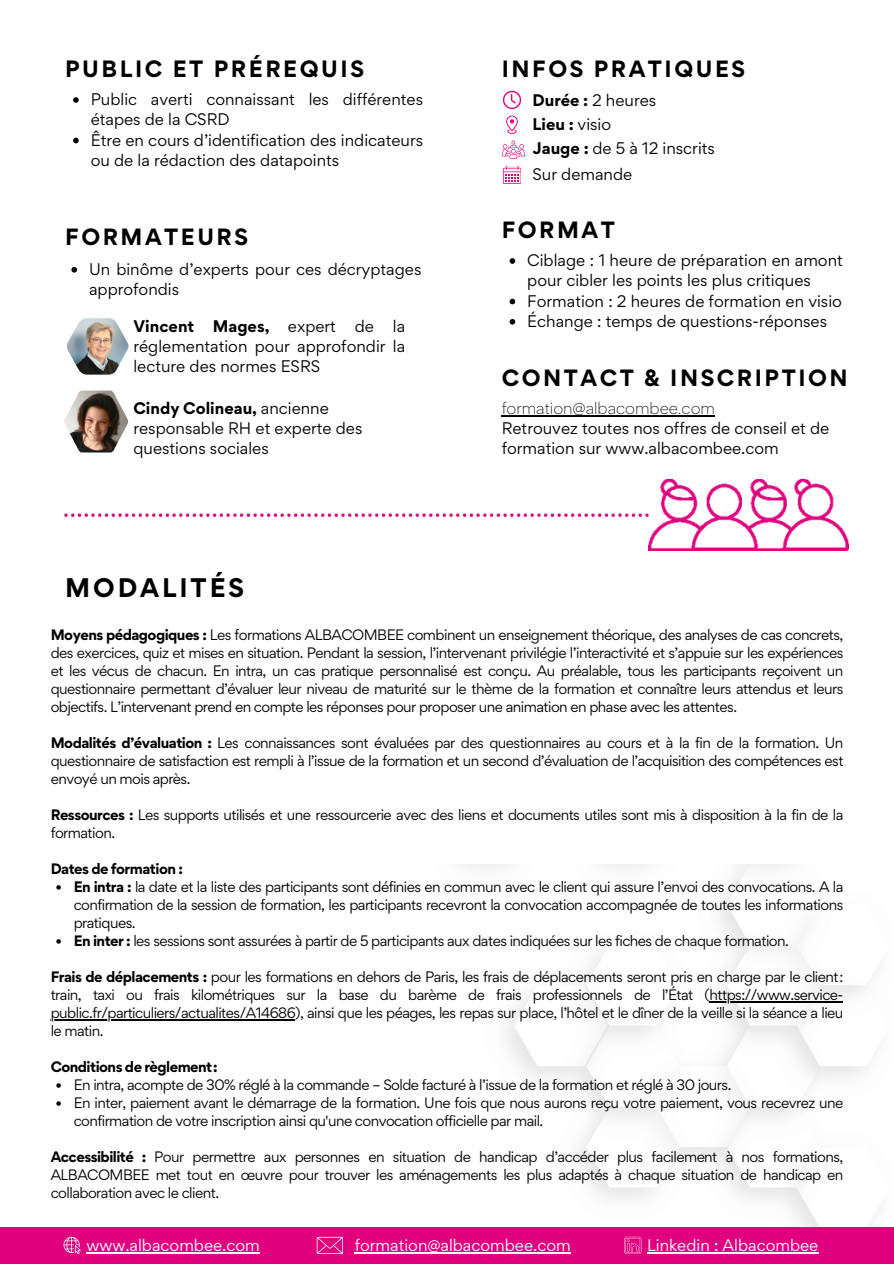
<style>
.page{position:relative;width:894px;height:1264px;background:#fff}
.page>*{position:absolute;margin:0;border:0;box-sizing:border-box;transform-origin:0 0}
.t1{font:700 24px "Gordita";letter-spacing:.12em;color:#000}
.t2{font:700 21px "Gordita";letter-spacing:.12em;color:#000}
.t3{font:15px/20.2px "Gordita";color:#000}
.t4{font:15px "Gordita";color:#fff}
.t5{font:700 15px "Gordita";color:#000}
.t6{font:13.5px/18px "Gordita";letter-spacing:-.04em;color:#000}
.t7{font:700 13.5px "Gordita";letter-spacing:-.04em;color:#000}
.s1{font-weight:400}
.s2{font-weight:700}
.s3{font-weight:300}
</style>
<div class="page">
<img style="left:244px;top:864px;width:626px;height:363px">
<svg style="left:502px;top:91px;width:18px;height:18px"></svg>
<svg style="left:506px;top:116px;width:11px;height:18px"></svg>
<svg style="left:501px;top:141px;width:24px;height:18px"></svg>
<svg style="left:502px;top:165px;width:18px;height:18px"></svg>
<svg style="left:73px;top:97px;width:6px;height:6px"></svg>
<svg style="left:73px;top:138px;width:6px;height:5px"></svg>
<svg style="left:56px;top:885px;width:5px;height:4px"></svg>
<svg style="left:56px;top:939px;width:5px;height:4px"></svg>
<hr style="left:709px;top:1001px;width:133px;height:1px;background:#000">
<hr style="left:51px;top:1019px;width:244px;height:1px;background:#000">
<svg style="left:56px;top:1083px;width:5px;height:4px"></svg>
<svg style="left:56px;top:1101px;width:5px;height:4px"></svg>
<svg style="left:509px;top:258px;width:6px;height:6px"></svg>
<svg style="left:509px;top:299px;width:6px;height:5px"></svg>
<svg style="left:509px;top:319px;width:6px;height:5px"></svg>
<hr style="left:501px;top:415px;width:213px;height:1px;background:#000">
<svg style="left:64px;top:513px;width:584px;height:4px"></svg>
<img style="left:648px;top:479px;width:199px;height:71px">
<div style="left:0;top:1227px;width:893px;height:36px;background:#e0007e"></div>
<svg style="left:624px;top:1236px;width:17px;height:17px"></svg>
<hr style="left:647px;top:1252px;width:171px;height:1px;background:#fff">
<svg style="left:63px;top:1236px;width:17px;height:17px"></svg>
<hr style="left:86px;top:1252px;width:174px;height:1px;background:#fff">
<hr style="left:354px;top:1252px;width:216px;height:1px;background:#fff">
<svg style="left:317px;top:1236px;width:25px;height:17px"></svg>
<img style="left:67px;top:318px;width:62px;height:56px">
<svg style="left:71px;top:267px;width:6px;height:5px"></svg>
<img style="left:64px;top:390px;width:64px;height:62px">
<h3 class="t2" style="left:65px;top:54px;width:300px">PUBLIC ET PRÉREQUIS</h3>
<p class="t2" style="left:501px;top:55px;width:245px">INFOS PRATIQUES</p>
<h3 class="t3" style="left:91px;top:89px;width:334px">Public averti connaissant les différentes étapes de la CSRD</h3>
<p class="t3" style="left:91px;top:129px;width:334px">Être en cours d’identification des indicateurs ou de la rédaction des datapoints</p>
<p class="t2" style="left:65px;top:223px;width:184px">FORMATEURS</p>
<p class="t3" style="left:89px;top:259px;width:334px">Un binôme d’experts pour ces décryptages approfondis</p>
<p class="t5" style="left:133px;top:316px;width:204px">Vincent Mages, <span class="s1">expert</span></p>
<p class="t3" style="left:355px;top:316px;width:21px">de</p>
<p class="t3" style="left:133px;top:316px;width:273px;text-align:justify;text-indent:259px">la réglementation pour approfondir la lecture des normes ESRS</p>
<p class="t3" style="left:133px;top:398px;width:230px"><span class="s2">Cindy Colineau,</span> ancienne responsable RH et experte des questions sociales</p>
<h2 class="t3" style="left:532px;top:89px;width:125px"><span class="s2">Durée :</span> 2 heures</h2>
<p class="t5" style="left:532px;top:114px;width:80px">Lieu : <span class="s1">visio</span></p>
<p class="t3" style="left:532px;top:138px;width:184px"><span class="s2">Jauge :</span> de 5 à 12 inscrits</p>
<h2 class="t3" style="left:532px;top:164px;width:101px">Sur demande</h2>
<h1 class="t2" style="left:501px;top:216px;width:115px">FORMAT</h1>
<p class="t3" style="left:527px;top:250px;width:317px">Ciblage : 1 heure de préparation en amont pour cibler les points les plus critiques</p>
<h2 class="t3" style="left:527px;top:290px;width:316px">Formation : 2 heures de formation en visio</h2>
<h3 class="t3" style="left:527px;top:311px;width:301px">Échange : temps de questions-réponses</h3>
<p class="t2" style="left:501px;top:363px;width:347px">CONTACT &amp; INSCRIPTION</p>
<p class="t3" style="left:501px;top:398px;width:329px"><span class="s3">formation@albacombee.com<br></span>Retrouvez toutes nos offres de conseil et de formation sur www.albacombee.com</p>
<h3 class="t1" style="left:65px;top:572px;width:180px">MODALITÉS</h3>
<p class="t6" style="left:51px;top:625px;width:794px;text-align:justify"><span class="s2">Moyens pédagogiques :</span> Les formations ALBACOMBEE combinent un enseignement théorique, des analyses de cas concrets, des exercices, quiz et mises en situation. Pendant la session, l’intervenant privilégie l’interactivité et s’appuie sur les expériences et les vécus de chacun. En intra, un cas pratique personnalisé est conçu. Au préalable, tous les participants reçoivent un questionnaire permettant d’évaluer leur niveau de maturité sur le thème de la formation et connaître leurs attendus et leurs objectifs. L’intervenant prend en compte les réponses pour proposer une animation en phase avec les attentes.</p>
<h3 class="t6" style="left:51px;top:733px;width:794px;text-align:justify"><span class="s2">Modalités d’évaluation :</span> Les connaissances sont évaluées par des questionnaires au cours et à la fin de la formation. Un questionnaire de satisfaction est rempli à l’issue de la formation et un second d’évaluation de l’acquisition des compétences est envoyé un mois après.</h3>
<h2 class="t6" style="left:51px;top:805px;width:794px"><span class="s2">Ressources :</span> Les supports utilisés et une ressourcerie avec des liens et documents utiles sont mis à disposition à la fin de la formation.</h2>
<p class="t7" style="left:51px;top:859px;width:134px">Dates de formation :</p>
<p class="t6" style="left:74px;top:877px;width:771px;text-align:justify"><span class="s2">En intra :</span> la date et la liste des participants sont définies en commun avec le client qui assure l’envoi des convocations. A la confirmation de la session de formation, les participants recevront la convocation accompagnée de toutes les informations pratiques.</p>
<h3 class="t6" style="left:74px;top:931px;width:716px"><span class="s2">En inter :</span> les sessions sont assurées à partir de 5 participants aux dates indiquées sur les fiches de chaque formation.</h3>
<p class="t6" style="left:51px;top:967px;width:794px"><span class="s2">Frais de déplacements :</span> pour les formations en dehors de Paris, les frais de déplacements seront pris en charge par le client: train, taxi ou frais kilométriques sur la base du barème de frais professionnels de l’État (https://www.service-</p>
<h2 class="t6" style="left:51px;top:1003px;width:794px">public.fr/particuliers/actualites/A14686), ainsi que les péages, les repas sur place, l’hôtel et le dîner de la veille si la séance a lieu le matin.</h2>
<h2 class="t6" style="left:74px;top:1057px;width:659px;text-indent:-23px"><span class="s2">Conditions de règlement:<br></span>En intra, acompte de 30% réglé à la commande – Solde facturé à l’issue de la formation et réglé à 30 jours.</h2>
<p class="t6" style="left:74px;top:1093px;width:771px">En inter, paiement avant le démarrage de la formation. Une fois que nous aurons reçu votre paiement, vous recevrez une confirmation de votre inscription ainsi qu'une convocation officielle par mail.</p>
<p class="t6" style="left:51px;top:1147px;width:794px;text-align:justify"><span class="s2">Accessibilité :</span> Pour permettre aux personnes en situation de handicap d’accéder plus facilement à nos formations, ALBACOMBEE met tout en œuvre pour trouver les aménagements les plus adaptés à chaque situation de handicap en collaboration avec le client.</p>
<p class="t4" style="left:86px;top:1235px;width:175px">www.albacombee.com</p>
<p class="t4" style="left:354px;top:1235px;width:217px">formation@albacombee.com</p>
<p class="t4" style="left:647px;top:1235px;width:173px">Linkedin : Albacombee</p>
</div>
